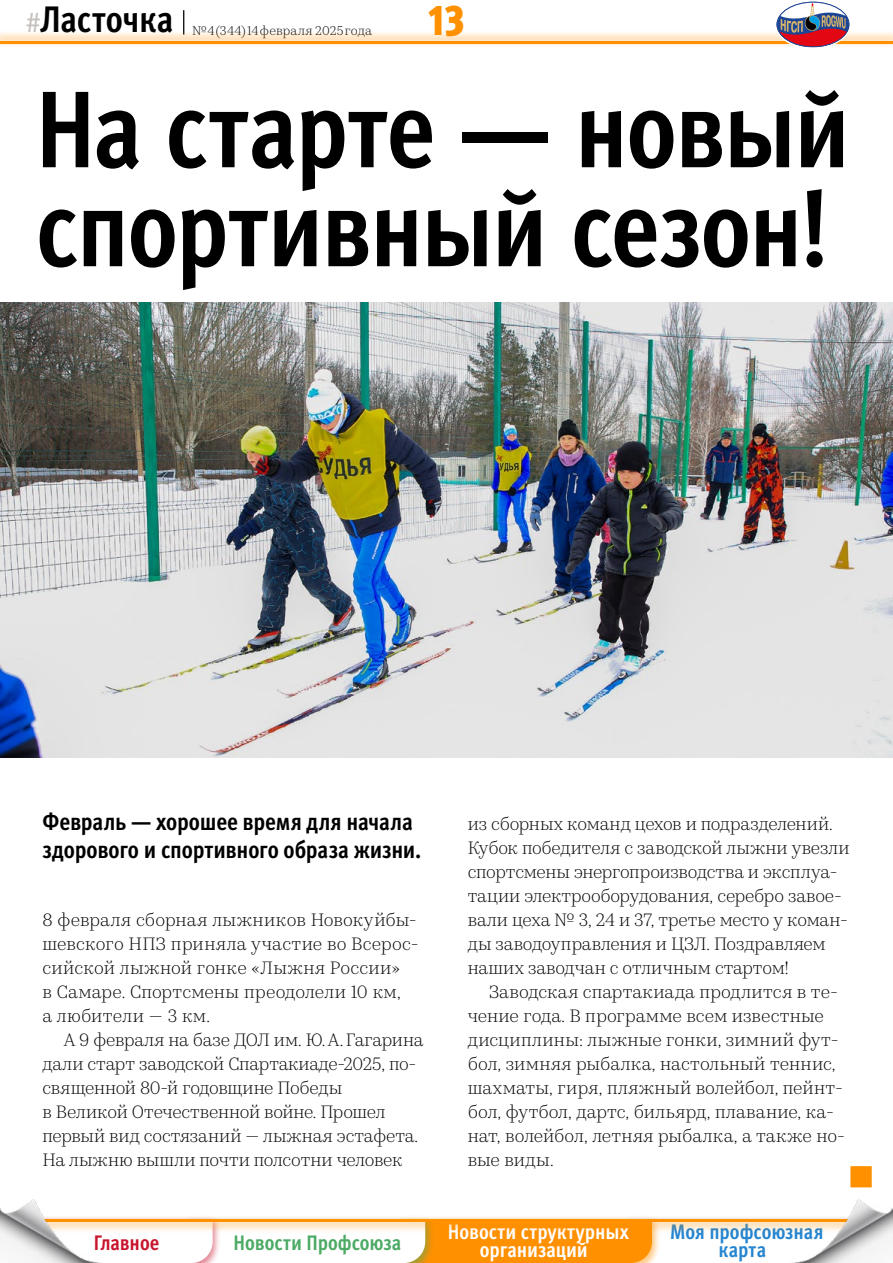
<style>
.page{position:relative;width:893px;height:1263px;background:#fff}
.page>*{position:absolute;margin:0;border:0;box-sizing:border-box;transform-origin:0 0}
.t1{font:700 condensed 108.9px/99px "Meta Pro";letter-spacing:-.02em;color:#000}
.t2{font:900 condensed 43.5px "Meta Pro";color:#ff9000}
.t3{font:700 condensed 36.9px "Meta Pro";letter-spacing:-.005em;color:#000}
.t4{font:700 condensed 24px/28.5px "Meta Pro";letter-spacing:-.01em;color:#000}
.t5{font:700 condensed 21px/18px "Meta Pro";color:#fff;text-align:center}
.t6{font:700 condensed 21px/18px "Meta Pro";letter-spacing:-.005em;color:#2585d0;text-align:center}
.t7{font:700 condensed 21px "Meta Pro";color:#4baa64}
.t8{font:700 condensed 21px "Meta Pro";letter-spacing:-.005em;color:#c8142d}
.t9{font:300 18px/24px "Kazimir Text";letter-spacing:-.005em;color:#000}
.t10{font:300 12.75px "Kazimir Text";letter-spacing:.015em;color:#000}
.s1{font-weight:400;font-stretch:normal;font-size:27px;color:#c6c1bf}
</style>
<div class="page">
<img style="left:0;top:302px;width:893px;height:456px">
<div style="left:468px;top:1166px;width:404px;height:21px;background:#ff9000"></div>
<div style="left:467px;top:1165px;width:383px;height:23px;background:#fff"></div>
<svg style="left:183px;top:10px;width:1px;height:19px"></svg>
<svg style="left:193px;top:1234px;width:466px;height:29px"></svg>
<div style="left:0;top:29px;width:893px;height:20px;background:#ff9000;opacity:.3"></div>
<hr style="left:0;top:41px;width:893px;height:3px;background:#ff9000">
<div style="left:0;top:1214px;width:893px;height:20px;background:#ff9000;opacity:.3"></div>
<hr style="left:0;top:1219px;width:893px;height:3px;background:#ff9000">
<svg style="left:775px;top:2px;width:75px;height:46px"></svg>
<div style="left:775px;top:0;width:75px;height:48px;border:1px solid #fff;border-radius:50%"></div>
<img style="left:0;top:1199px;width:104px;height:64px">
<img style="left:789px;top:1199px;width:104px;height:64px">
<h3 class="t3" style="left:26px;top:-9px;width:149px"><span class="s1">#</span>Ласточка</h3>
<p class="t10" style="left:192px;top:21px;width:181px">№4 (344) 14 февраля 2025 года</p>
<h2 class="t2" style="left:428px;top:-14px;width:38px">13</h2>
<h1 class="t1" style="left:35px;top:74px;width:817px">На старте — новый спортивный сезон!</h1>
<h3 class="t4" style="left:43px;top:806px;width:380px">Февраль — хорошее время для начала здорового и спортивного образа жизни.</h3>
<p class="t9" style="left:43px;top:907px;width:375px">8 февраля сборная лыжников Новокуйбы&shy;шевского НПЗ приняла участие во Всерос&shy;сий ской лыжной гонке «Лыжня России»<br>в Самаре. Спортсмены преодолели 10 км,<br>а любители — 3 км.</p>
<p class="t9" style="left:43px;top:1027px;width:382px;text-indent:21px">А 9 февраля на базе ДОЛ им. Ю. А. Гага рина дали старт заводской Спарта киа де‑2025, по&shy;священной 80‑й годовщине Победы<br>в Великой Отечественной вой не. Прошел первый вид состязаний — лыжная эстафета.<br>На лыжню вышли почти полсотни человек</p>
<p class="t8" style="left:94px;top:1226px;width:67px">Главное</p>
<p class="t7" style="left:234px;top:1226px;width:169px">Новости Профсоюза</p>
<p class="t9" style="left:468px;top:810px;width:383px">из сборных команд цехов и подразделений.<br>Кубок победителя с заводской лыжни увезли спортсмены энергопроизводства и эксплуа&shy;тации электро оборудования, серебро завое&shy;вали цеха № 3, 24 и 37, третье место у коман&shy;ды заводоуправления и ЦЗЛ. Поздравляем наших заводчан с отличным стартом!</p>
<p class="t9" style="left:468px;top:979px;width:379px;text-indent:21px">Заводская спартакиада продлится в те&shy;чение года. В программе всем известные дисциплины: лыжные гонки, зимний фут&shy;бол, зимняя рыбалка, настольный теннис, шахматы, гиря, пляжный волейбол, пейнт&shy;бол, футбол, дартс, бильярд, плавание, ка&shy;нат, волейбол, летняя рыбалка, а также но&shy;вые виды.</p>
<p class="t5" style="left:448px;top:1222px;width:182px">Новости структурных организаций</p>
<p class="t6" style="left:670px;top:1222px;width:155px">Моя профсоюзная карта</p>
</div>
